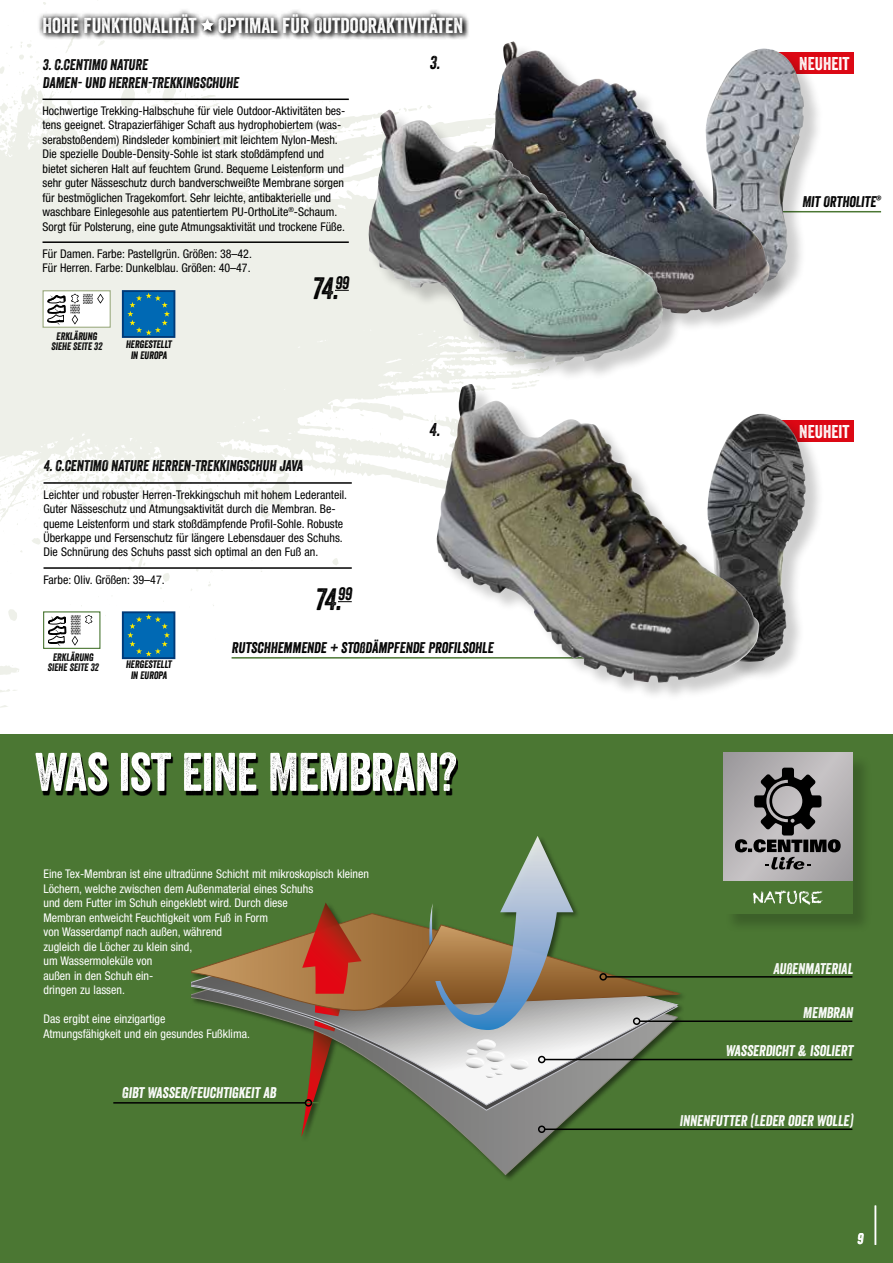
<style>
.page{position:relative;width:893px;height:1263px;background:#fff}
.page>*{position:absolute;margin:0;border:0;box-sizing:border-box;transform-origin:0 0}
.t1{font:52.5px "Veneer";letter-spacing:-.01em;color:#fff}
.t2{font:italic 30px "Veneer";color:#000}
.t3{font:21px "Veneer";color:#fff}
.t4{font:18px "Veneer";color:#fff}
.t5{font:italic 18px "Veneer";color:#000}
.t6{font:italic 15px/18px "Veneer";color:#000}
.t7{font:italic 15px "Veneer";color:#fff}
.t8{font:italic 15px "Veneer Two";color:#fff}
.t9{font:condensed 12px/14.4px "Helvetica Neue LT";color:#000}
.t10{font:condensed 12px/14.4px "Helvetica Neue LT";color:#fff}
.t11{font:italic 10.5px/10.5px "Veneer";color:#000;text-align:center}
</style>
<div class="page">
<svg style="left:0;top:2px;width:536px;height:643px"></svg>
<div style="left:1px;top:734px;width:892px;height:486px;background:#4b7733"></div>
<svg style="left:434px;top:1112px;width:150px;height:62px"></svg>
<svg style="left:426px;top:1105px;width:165px;height:7px"></svg>
<svg style="left:191px;top:1021px;width:489px;height:84px"></svg>
<svg style="left:301px;top:1021px;width:39px;height:116px"></svg>
<svg style="left:191px;top:913px;width:490px;height:108px"></svg>
<svg style="left:378px;top:836px;width:300px;height:194px"></svg>
<svg style="left:302px;top:903px;width:60px;height:91px"></svg>
<svg style="left:465px;top:1039px;width:65px;height:39px"></svg>
<hr style="left:122px;top:1102px;width:197px;height:1px;background:#4b7733">
<hr style="left:113px;top:1102px;width:192px;height:1px;background:#000">
<div style="left:305px;top:1099px;width:7px;height:7px;border:2px solid #000;border-radius:50%"></div>
<hr style="left:545px;top:1059px;width:307px;height:1px;background:#000">
<div style="left:538px;top:1056px;width:7px;height:7px;border:2px solid #000;border-radius:50%"></div>
<hr style="left:545px;top:1128px;width:307px;height:2px;background:#000">
<div style="left:538px;top:1125px;width:7px;height:8px;border:2px solid #000;border-radius:50%"></div>
<hr style="left:640px;top:1020px;width:212px;height:2px;background:#000">
<div style="left:633px;top:1017px;width:7px;height:8px;border:2px solid #000;border-radius:50%"></div>
<hr style="left:606px;top:976px;width:246px;height:1px;background:#000">
<div style="left:599px;top:973px;width:8px;height:7px;border:2px solid #000;border-radius:50%"></div>
<hr style="left:232px;top:657px;width:443px;height:2px;background:#4b7733">
<hr style="left:44px;top:482px;width:308px;height:2px;background:#000">
<hr style="left:44px;top:567px;width:308px;height:2px;background:#000">
<svg style="left:338px;top:601px;width:14px;height:1px"></svg>
<svg style="left:0;top:547px;width:101px;height:658px"></svg>
<hr style="left:43px;top:99px;width:306px;height:1px;background:#000">
<hr style="left:43px;top:241px;width:306px;height:2px;background:#000">
<svg style="left:335px;top:290px;width:14px;height:1px"></svg>
<svg style="left:42px;top:290px;width:69px;height:38px"></svg>
<svg style="left:38px;top:756px;width:420px;height:40px"></svg>
<div style="left:725px;top:754px;width:147px;height:179px;background:#436b2e"></div>
<svg style="left:723px;top:752px;width:129px;height:129px"></svg>
<svg style="left:735px;top:768px;width:106px;height:101px"></svg>
<div style="left:723px;top:881px;width:129px;height:33px;background:#4b7733"></div>
<svg style="left:753px;top:890px;width:70px;height:15px"></svg>
<div style="left:0;top:1220px;width:893px;height:43px;background:#4b7733"></div>
<div style="left:773px;top:52px;width:81px;height:22px;background:#dc0814"></div>
<div style="left:773px;top:420px;width:81px;height:22px;background:#dc0814"></div>
<hr style="left:757px;top:211px;width:124px;height:1px;background:#4b7733">
<div style="left:707px;top:50px;width:116px;height:254px;background:#000;opacity:.2"></div>
<img style="left:789px;top:50px;width:15px;height:235px">
<div style="left:488px;top:43px;width:301px;height:290px;background:#000;opacity:.2"></div>
<img style="left:487px;top:41px;width:172px;height:69px">
<div style="left:370px;top:112px;width:312px;height:270px;background:#000;opacity:.2"></div>
<img style="left:369px;top:110px;width:294px;height:252px">
<div style="left:709px;top:415px;width:116px;height:266px;background:#000;opacity:.2"></div>
<img style="left:778px;top:415px;width:8px;height:247px">
<div style="left:438px;top:386px;width:340px;height:316px;background:#000;opacity:.2"></div>
<img style="left:437px;top:387px;width:238px;height:296px">
<svg style="left:121px;top:289px;width:55px;height:50px"></svg>
<svg style="left:121px;top:610px;width:55px;height:50px"></svg>
<hr style="left:875px;top:1205px;width:1px;height:40px;background:#fff">
<div style="left:42px;top:13px;width:428px;height:28px;background:#000;opacity:.89"></div>
<svg style="left:38px;top:8px;width:430px;height:30px"></svg>
<svg style="left:201px;top:19px;width:13px;height:12px"></svg>
<h3 class="t3" style="left:43px;top:12px;width:422px">HOHE FUNKTIONALITÄT OPTIMAL FÜR OUTDOORAKTIVITÄTEN</h3>
<p class="t6" style="left:43px;top:55px;width:198px">3. C.CENTIMO NATURE<br>DAMEN- UND HERREN-TREKKINGSCHUHE</p>
<p class="t9" style="left:43px;top:103px;width:304px">Hochwertige Trekking-Halbschuhe für viele Outdoor-Aktivitäten bes&shy;tens geeignet. Strapazierfähiger Schaft aus hydrophobiertem (was&shy;serabstoßendem) Rindsleder kombiniert mit leichtem Nylon-Mesh.<br>Die spezielle Double-Density-Sohle ist stark stoßdämpfend und bietet sicheren Halt auf feuchtem Grund. Bequeme Leistenform und sehr guter Nässeschutz durch bandverschweißte Membrane sorgen für bestmöglichen Tragekomfort. Sehr leichte, antibakterielle und waschbare Einlegesohle aus patentiertem PU-OrthoLite<sup>®</sup>-Schaum.<br>Sorgt für Polsterung, eine gute Atmungsaktivität und trockene Füße.</p>
<p class="t9" style="left:43px;top:246px;width:211px">Für Damen. Farbe: Pastellgrün. Größen: 38–42.<br>Für Herren. Farbe: Dunkelblau. Größen: 40–47.</p>
<h2 class="t2" style="left:312px;top:269px;width:39px">74.<sup>99</sup></h2>
<p class="t11" style="left:51px;top:331px;width:53px">ERKLÄRUNG<br>SIEHE SEITE 32</p>
<p class="t11" style="left:126px;top:339px;width:47px">HERGESTELLT<br>IN EUROPA</p>
<p class="t6" style="left:44px;top:457px;width:261px">4. C.CENTIMO NATURE HERREN-TREKKINGSCHUH JAVA</p>
<p class="t9" style="left:44px;top:487px;width:305px">Leichter und robuster Herren-Trekkingschuh mit hohem Lederanteil.<br>Guter Nässeschutz und Atmungsaktivität durch die Membran. Be&shy;queme Leistenform und stark stoßdämpfende Profil-Sohle. Robuste Überkappe und Fersenschutz für längere Lebensdauer des Schuhs.<br>Die Schnürung des Schuhs passt sich optimal an den Fuß an.</p>
<p class="t9" style="left:44px;top:572px;width:123px">Farbe: Oliv. Größen: 39–47.</p>
<h2 class="t2" style="left:315px;top:581px;width:39px">74.<sup>99</sup></h2>
<h3 class="t5" style="left:429px;top:52px;width:12px">3.</h3>
<h3 class="t5" style="left:429px;top:419px;width:12px">4.</h3>
<p class="t11" style="left:48px;top:652px;width:53px">ERKLÄRUNG<br>SIEHE SEITE 32</p>
<p class="t11" style="left:126px;top:659px;width:47px">HERGESTELLT<br>IN EUROPA</p>
<p class="t6" style="left:232px;top:638px;width:263px">RUTSCHHEMMENDE + STOßDÄMPFENDE PROFILSOHLE</p>
<h1 class="t1" style="left:35px;top:740px;width:423px">WAS IST EINE MEMBRAN?</h1>
<p class="t10" style="left:44px;top:867px;width:327px">Eine Tex-Membran ist eine ultradünne Schicht mit mikroskopisch kleinen Löchern, welche zwischen dem Außenmaterial eines Schuhs<br>und dem Futter im Schuh eingeklebt wird. Durch diese<br>Membran entweicht Feuchtigkeit vom Fuß in Form<br>von Wasserdampf nach außen, während<br>zugleich die Löcher zu klein sind,<br>um Wassermoleküle von<br>außen in den Schuh ein-<br>dringen zu lassen.</p>
<p class="t10" style="left:44px;top:1011px;width:208px">Das ergibt eine einzigartige<br>Atmungsfähigkeit und ein gesundes Fußklima.</p>
<p class="t7" style="left:122px;top:1083px;width:156px">GIBT WASSER/FEUCHTIGKEIT AB</p>
<h3 class="t4" style="left:799px;top:52px;width:52px">NEUHEIT</h3>
<p class="t6" style="left:802px;top:192px;width:81px">MIT ORTHOLITE<sup>®</sup></p>
<h3 class="t4" style="left:799px;top:420px;width:52px">NEUHEIT</h3>
<p class="t7" style="left:773px;top:959px;width:81px">AUßENMATERIAL</p>
<p class="t7" style="left:803px;top:1004px;width:51px">MEMBRAN</p>
<p class="t7" style="left:725px;top:1041px;width:129px">WASSERDICHT &amp; ISOLIERT</p>
<p class="t7" style="left:679px;top:1111px;width:175px">INNENFUTTER (LEDER ODER WOLLE)</p>
<p class="t8" style="left:857px;top:1230px;width:7px">9</p>
</div>
